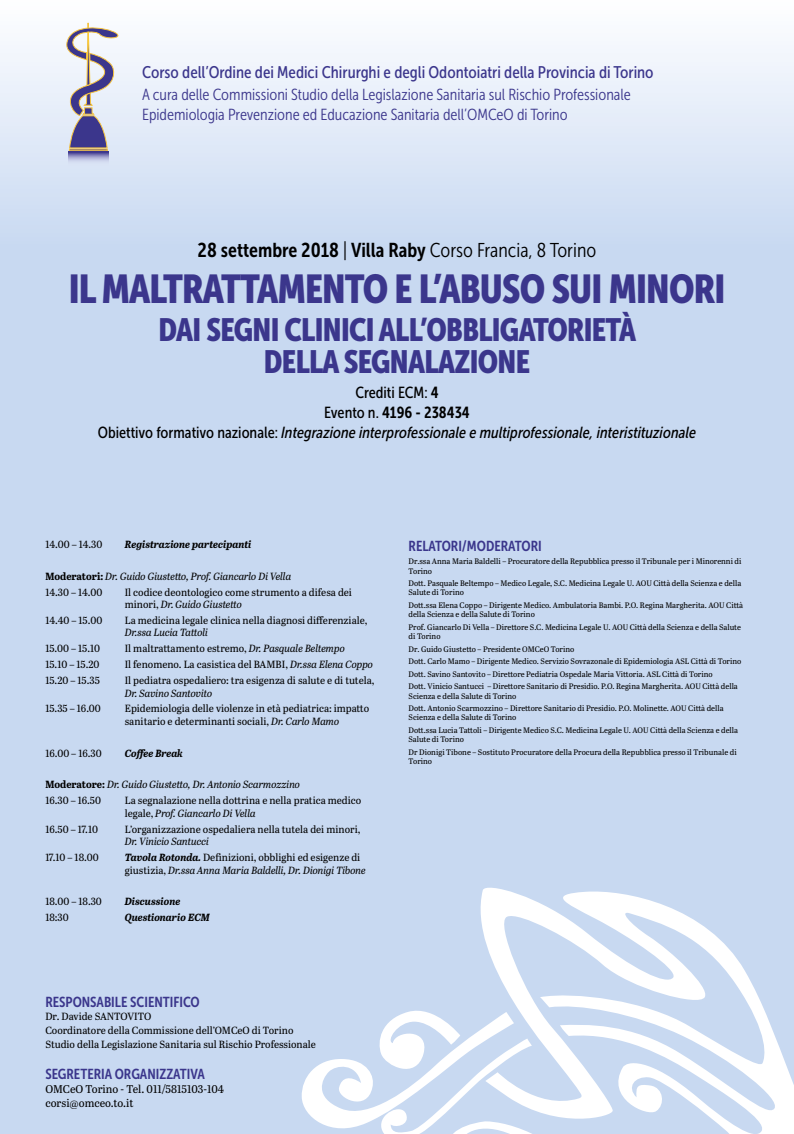
<style>
.page{position:relative;width:794px;height:1134px;background:#c8d9f1}
.page>*{position:absolute;margin:0;border:0;box-sizing:border-box;transform-origin:0 0}
.t1{font:40px "Museo Sans Cond 900";letter-spacing:-.02em;color:#3b368c}
.t2{font:32px/32px "Museo Sans Cond 900";letter-spacing:-.02em;color:#3b368c;text-align:center}
.t3{font:20px "Museo Sans Cond 700";color:#000}
.t4{font:16.8px "Museo Sans Cond 500";color:#3b368c}
.t5{font:16px/19.2px "Museo Sans Cond 300";color:#3b368c}
.t6{font:italic 16px "Museo Sans Cond 500";color:#000}
.t7{font:16px "Museo Sans Cond 700";color:#000}
.t8{font:16px "Museo Sans Cond 500";color:#000}
.t9{font:14.4px "Museo Sans Cond 700";color:#3b368c}
.t10{font:11.2px/13.8px "Abril Titling";color:#000}
.t11{font:10.4px/12.5px "Abril Titling";color:#000}
.t12{font:italic 10.4px/15.9px "Abril Titling";letter-spacing:-.005em;color:#000}
.t13{font:italic 700 10.4px "Abril Titling";color:#000}
.t14{font:8px/12.6px "Abril Titling";color:#000}
.s1{font-family:"Museo Sans Cond 300"}
.s2{font-family:"Museo Sans Cond 700"}
.s3{font-family:"Museo Sans Cond 500"}
.s4{font-style:normal}
.s5{font-weight:700;font-style:normal}
.s6{font-style:italic}
.s7{font-weight:700;font-style:italic}
</style>
<div class="page">
<svg style="left:480px;top:887px;width:314px;height:247px"></svg>
<svg style="left:301px;top:1004px;width:231px;height:130px"></svg>
<div style="left:0;top:0;width:794px;height:245px;background:linear-gradient(to bottom,#feffff,#c9d9f2)"></div>
<svg style="left:68px;top:152px;width:40px;height:15px"></svg>
<svg style="left:59px;top:23px;width:64px;height:128px;background:#c2c0cf"></svg>
<h3 class="t4" style="left:142px;top:63px;width:513px">Corso dell’Ordine dei Medici Chirurghi e degli Odontoiatri della Provincia di Torino</h3>
<h3 class="t5" style="left:142px;top:85px;width:490px">A cura delle Commissioni Studio della Legislazione Sanitaria sul Rischio Professionale<br>Epidemiologia Prevenzione ed Educazione Sanitaria dell’OMCeO di Torino</h3>
<h3 class="t3" style="left:198px;top:239px;width:400px">28 settembre 2018 <span class="s1">|</span> Villa Raby <span class="s1">Corso Francia, 8 Torino</span></h3>
<h1 class="t1" style="left:69px;top:266px;width:658px">IL MALTRATTAMENTO E L’ABUSO SUI MINORI</h1>
<h2 class="t2" style="left:159px;top:313px;width:479px">DAI SEGNI CLINICI ALL’OBBLIGATORIETÀ<br>DELLA SEGNALAZIONE</h2>
<h3 class="t8" style="left:355px;top:384px;width:85px">Crediti ECM: <span class="s2">4</span></h3>
<h3 class="t7" style="left:324px;top:404px;width:147px"><span class="s3">Evento n.</span> 4196 - 238434</h3>
<h3 class="t6" style="left:98px;top:424px;width:600px"><span class="s4">Obiettivo formativo nazionale:</span> Integrazione interprofessionale e multiprofessionale, interistituzionale</h3>
<h3 class="t11" style="left:45px;top:537px;width:59px">14.00 – 14.30</h3>
<h3 class="t13" style="left:125px;top:536px;width:128px">Registrazione partecipanti</h3>
<h3 class="t12" style="left:45px;top:567px;width:247px"><span class="s5">Moderatori:</span> Dr. Guido Giustetto, Prof. Giancarlo Di Vella<br><span class="s4">14.30 – 14.00</span></h3>
<h3 class="t11" style="left:125px;top:585px;width:229px">Il codice deontologico come strumento a difesa dei minori, <span class="s6">Dr. Guido Giustetto</span></h3>
<h3 class="t11" style="left:45px;top:613px;width:58px">14.40 – 15.00</h3>
<h3 class="t11" style="left:125px;top:613px;width:244px">La medicina legale clinica nella diagnosi differenziale,</h3>
<h3 class="t12" style="left:125px;top:624px;width:85px">Dr.ssa Lucia Tattoli</h3>
<h3 class="t11" style="left:45px;top:642px;width:56px">15.00 – 15.10</h3>
<h3 class="t11" style="left:125px;top:642px;width:222px">Il maltrattamento estremo, <span class="s6">Dr. Pasquale Beltempo</span></h3>
<h3 class="t11" style="left:45px;top:658px;width:56px">15.10 – 15.20</h3>
<h3 class="t11" style="left:125px;top:658px;width:250px">Il fenomeno. La casistica del BAMBI, <span class="s6">Dr.ssa Elena Coppo</span></h3>
<h3 class="t11" style="left:45px;top:674px;width:56px">15.20 – 15.35</h3>
<h3 class="t11" style="left:125px;top:674px;width:251px">Il pediatra ospedaliero: tra esigenza di salute e di tutela,</h3>
<h3 class="t12" style="left:125px;top:684px;width:89px">Dr. Savino Santovito</h3>
<h3 class="t11" style="left:45px;top:702px;width:57px">15.35 – 16.00</h3>
<h3 class="t11" style="left:125px;top:702px;width:246px">Epidemiologia delle violenze in età pediatrica: impatto sanitario e determinanti sociali, <span class="s6">Dr. Carlo Mamo</span></h3>
<h3 class="t11" style="left:45px;top:746px;width:58px">16.00 – 16.30</h3>
<h3 class="t13" style="left:125px;top:745px;width:60px">Coffee Break</h3>
<h3 class="t12" style="left:45px;top:776px;width:256px"><span class="s5">Moderatore:</span> Dr. Guido Giustetto, Dr. Antonio Scarmozzino<br><span class="s4">16.30 – 16.50</span></h3>
<h3 class="t11" style="left:125px;top:794px;width:238px">La segnalazione nella dottrina e nella pratica medico legale, <span class="s6">Prof. Giancarlo Di Vella</span></h3>
<h3 class="t11" style="left:45px;top:822px;width:54px">16.50 – 17.10</h3>
<h3 class="t11" style="left:125px;top:822px;width:237px">L’organizzazione ospedaliera nella tutela dei minori,</h3>
<h3 class="t12" style="left:125px;top:833px;width:86px">Dr. Vinicio Santucci</h3>
<h3 class="t11" style="left:45px;top:851px;width:55px">17.10 – 18.00</h3>
<h3 class="t11" style="left:125px;top:851px;width:242px"><span class="s7">Tavola Rotonda.</span> Definizioni, obblighi ed esigenze di giustizia, <span class="s6">Dr.ssa Anna Maria Baldelli, Dr. Dionigi Tibone</span></h3>
<h3 class="t11" style="left:45px;top:895px;width:58px">18.00 – 18.30</h3>
<h3 class="t13" style="left:125px;top:894px;width:57px">Discussione</h3>
<h3 class="t11" style="left:45px;top:911px;width:25px">18:30</h3>
<h3 class="t13" style="left:125px;top:910px;width:87px">Questionario ECM</h3>
<h3 class="t9" style="left:45px;top:994px;width:156px">RESPONSABILE SCIENTIFICO</h3>
<h3 class="t11" style="left:45px;top:1009px;width:272px;line-height:13.8px">Dr. Davide SANTOVITO<br>Coordinatore della Commissione dell’OMCeO di Torino<br>Studio della Legislazione Sanitaria sul Rischio Professionale</h3>
<h3 class="t9" style="left:45px;top:1066px;width:161px">SEGRETERIA ORGANIZZATIVA</h3>
<h3 class="t10" style="left:45px;top:1081px;width:180px">OMCeO Torino - Tel. 011/5815103-104 corsi@omceo.to.it</h3>
<h3 class="t9" style="left:408px;top:538px;width:135px">RELATORI/MODERATORI</h3>
<p class="t14" style="left:408px;top:556px;width:334px;line-height:9.2px">Dr.ssa Anna Maria Baldelli – Procuratore della Repubblica presso il Tribunale per i Minorenni di<br>Torino</p>
<p class="t14" style="left:408px;top:578px;width:334px;line-height:9.2px">Dott. Pasquale Beltempo – Medico Legale, S.C. Medicina Legale U. AOU Città della Scienza e della<br>Salute di Torino</p>
<p class="t14" style="left:408px;top:600px;width:336px;line-height:9.2px">Dott.ssa Elena Coppo – Dirigente Medico. Ambulatoria Bambi. P.O. Regina Margherita. AOU Città della Scienza e della Salute di Torino</p>
<p class="t14" style="left:408px;top:622px;width:334px;line-height:9.2px">Prof. Giancarlo Di Vella – Direttore S.C. Medicina Legale U. AOU Città della Scienza e della Salute di Torino</p>
<p class="t14" style="left:408px;top:642px;width:334px">Dr. Guido Giustetto – Presidente OMCeO Torino<br>Dott. Carlo Mamo – Dirigente Medico. Servizio Sovrazonale di Epidemiologia ASL Città di Torino Dott. Savino Santovito – Direttore Pediatria Ospedale Maria Vittoria. ASL Città di Torino<br>Dott. Vinicio Santucci – Direttore Sanitario di Presidio. P.O. Regina Margherita. AOU Città della</p>
<p class="t14" style="left:408px;top:689px;width:317px">Scienza e della Salute di Torino<br>Dott. Antonio Scarmozzino – Direttore Sanitario di Presidio. P.O. Molinette. AOU Città della</p>
<p class="t14" style="left:408px;top:711px;width:331px">Scienza e della Salute di Torino<br>Dott.ssa Lucia Tattoli – Dirigente Medico S.C. Medicina Legale U. AOU Città della Scienza e della</p>
<p class="t14" style="left:408px;top:733px;width:330px">Salute di Torino<br>Dr Dionigi Tibone – Sostituto Procuratore della Procura della Repubblica presso il Tribunale di</p>
<p class="t14" style="left:408px;top:754px;width:25px">Torino</p>
</div>
